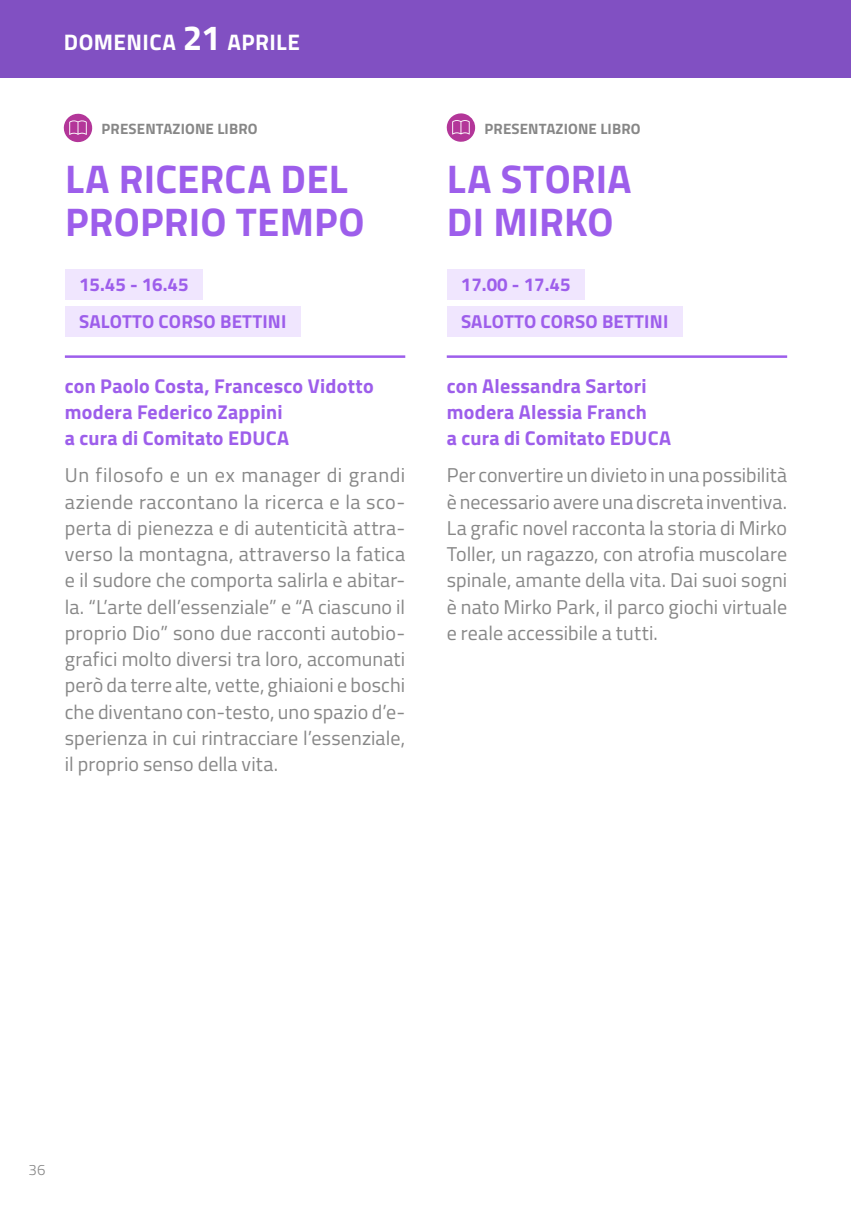
<style>
.page{position:relative;width:851px;height:1205px;background:#fff}
.page>*{position:absolute;margin:0;border:0;box-sizing:border-box;transform-origin:0 0}
.t1{font:700 40px/42.5px "Titillium";letter-spacing:.005em;color:#9d5eeb}
.t2{font:700 22.5px "Titillium";letter-spacing:.02em;color:#fff}
.t3{font:20px/26.2px "Titillium";letter-spacing:.005em;color:#878787;text-align:justify}
.t4{font:700 20px/26.2px "Titillium";letter-spacing:.015em;color:#9d5eeb}
.t5{font:700 18.75px/36.2px "Titillium";letter-spacing:.01em;color:#9d5eeb}
.t6{font:700 15px "Titillium";letter-spacing:.01em;color:#878787}
.t7{font:300 15px "Titillium";color:#878787}
.s1{font-size:35px}
</style>
<div class="page">
<div style="left:65px;top:269px;width:138px;height:31px;background:#f0e6fe"></div>
<div style="left:65px;top:306px;width:236px;height:31px;background:#f0e6fe"></div>
<hr style="left:65px;top:355px;width:340px;height:3px;background:#9d5eeb">
<svg style="left:63px;top:113px;width:30px;height:30px"></svg>
<div style="left:446px;top:269px;width:138px;height:31px;background:#f0e6fe"></div>
<div style="left:446px;top:306px;width:236px;height:31px;background:#f0e6fe"></div>
<hr style="left:446px;top:355px;width:341px;height:3px;background:#9d5eeb">
<svg style="left:446px;top:113px;width:29px;height:29px"></svg>
<div style="left:0;top:0;width:850px;height:78px;background:#8150c2"></div>
<p class="t2" style="left:64px;top:25px;width:237px">DOMENICA <span class="s1">21</span> APRILE</p>
<p class="t6" style="left:102px;top:117px;width:157px">PRESENTAZIONE LIBRO</p>
<h1 class="t1" style="left:65px;top:156px;width:301px">LA RICERCA DEL<br>PROPRIO TEMPO</h1>
<p class="t5" style="left:79px;top:266px;width:209px">15.45 - 16.45<br>SALOTTO CORSO BETTINI</p>
<p class="t4" style="left:65px;top:372px;width:310px">con Paolo Costa, Francesco Vidotto modera Federico Zappini<br>a cura di Comitato EDUCA</p>
<p class="t3" style="left:65px;top:461px;width:342px">Un filosofo e un ex manager di grandi aziende raccontano la ricerca e la sco&shy;perta di pienezza e di autenticità attra&shy;verso la montagna, attraverso la fatica e il sudore che comporta salirla e abitar&shy;la. “L’arte dell’essenziale” e “A ciascuno il proprio Dio” sono due racconti autobio&shy;grafici molto diversi tra loro, accomunati però da terre alte, vette, ghiaioni e boschi che diventano con-testo, uno spazio d’e&shy;sperienza in cui rintracciare l’essenziale, il proprio senso della vita.</p>
<p class="t6" style="left:484px;top:117px;width:157px">PRESENTAZIONE LIBRO</p>
<h1 class="t1" style="left:447px;top:156px;width:186px">LA STORIA<br>DI MIRKO</h1>
<p class="t5" style="left:461px;top:266px;width:209px">17.00 - 17.45<br>SALOTTO CORSO BETTINI</p>
<p class="t4" style="left:446px;top:372px;width:226px">con Alessandra Sartori modera Alessia Franch<br>a cura di Comitato EDUCA</p>
<p class="t3" style="left:446px;top:461px;width:342px">Per convertire un divieto in una possibilità è necessario avere una discreta inventiva.<br>La grafic novel racconta la storia di Mirko Toller, un ragazzo, con atrofia muscolare spinale, amante della vita. Dai suoi sogni è nato Mirko Park, il parco giochi virtuale e reale accessibile a tutti.</p>
<p class="t7" style="left:28px;top:1159px;width:19px">36</p>
</div>
